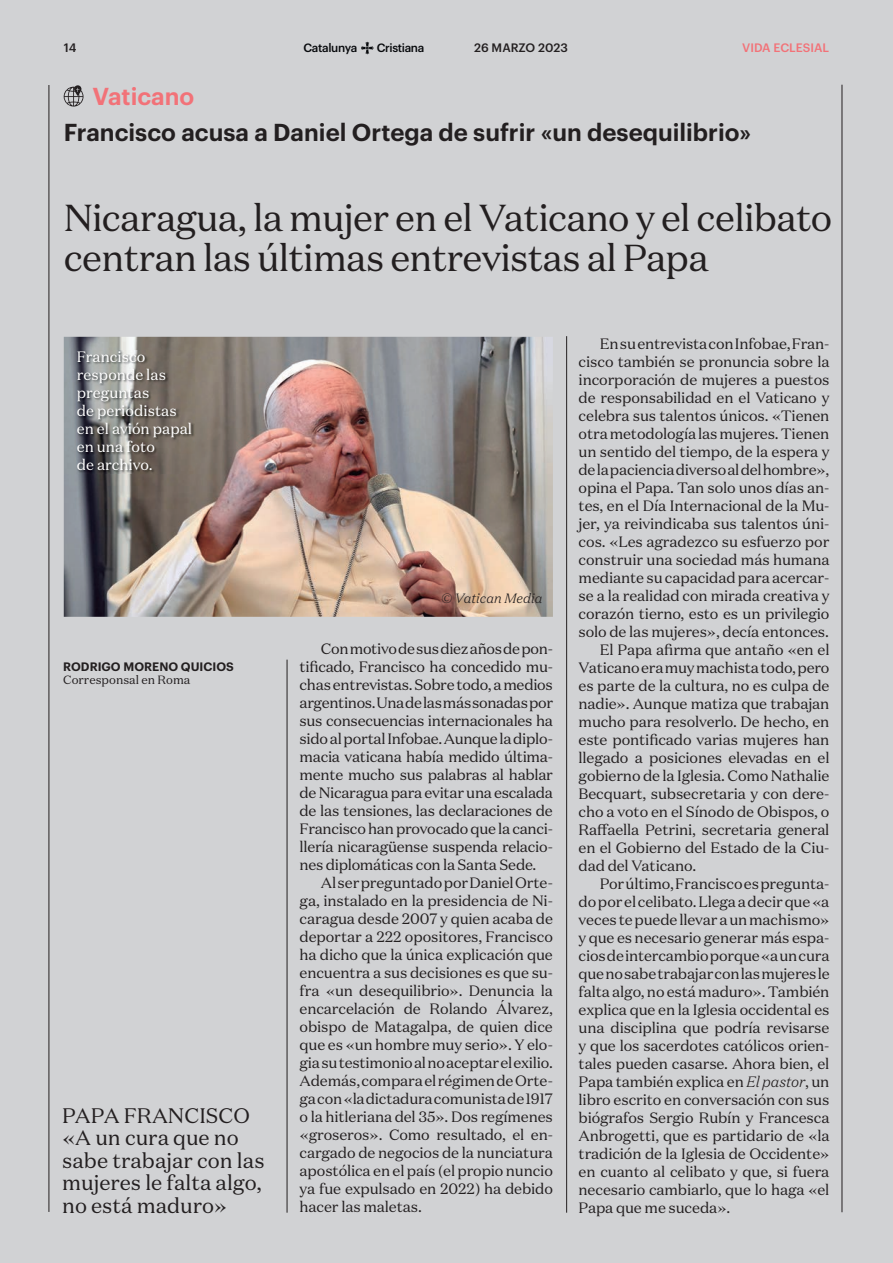
<style>
.page{position:relative;width:893px;height:1263px;background:#d1d2d4}
.page>*{position:absolute;margin:0;border:0;box-sizing:border-box;transform-origin:0 0}
.t1{font:37.5px/40.5px "Domaine Text";letter-spacing:-.02em;color:#231f20}
.t2{font:600 24px "Graphik";color:#231f20}
.t3{font:600 24px "Graphik";color:#f27278}
.t4{font:21px/22.5px "Domaine Text";color:#231f20}
.t5{font:15px/18px "Domaine Text";letter-spacing:-.01em;color:#231f20;text-align:justify}
.t6{font:15px/18px "Domaine Text";color:#fff}
.t7{font:italic 300 13.5px "Domaine Text";color:#231f20}
.t8{font:600 12px "Graphik";color:#231f20}
.t9{font:12px "Domaine Text";color:#231f20}
.t10{font:500 12px "Graphik";color:#231f20}
.t11{font:500 12px "Graphik";color:#f27278}
.t12{font:500 11.85px "Graphik";letter-spacing:-.03em;color:#07090c}
.s1{font-weight:300;font-style:italic}
</style>
<div class="page">
<svg style="left:361px;top:42px;width:13px;height:12px"></svg>
<hr style="left:49px;top:85px;width:1px;height:1127px;background:#231f20">
<hr style="left:842px;top:85px;width:1px;height:1127px;background:#231f20">
<hr style="left:287px;top:660px;width:1px;height:553px;background:#231f20">
<svg style="left:64px;top:85px;width:20px;height:22px"></svg>
<hr style="left:566px;top:336px;width:1px;height:877px;background:#231f20">
<img style="left:64px;top:337px;width:489px;height:280px">
<img style="left:77px;top:351px;width:118px;height:122px">
<p class="t10" style="left:64px;top:38px;width:14px">14</p>
<p class="t12" style="left:303px;top:38px;width:55px">Catalunya</p>
<p class="t12" style="left:377px;top:38px;width:49px">Cristiana</p>
<p class="t10" style="left:474px;top:38px;width:95px">26 MARZO 2023</p>
<p class="t11" style="left:742px;top:39px;width:89px">VIDA ECLESIAL</p>
<h2 class="t3" style="left:92px;top:78px;width:103px">Vaticano</h2>
<h2 class="t2" style="left:64px;top:113px;width:689px">Francisco acusa a Daniel Ortega de sufrir «un desequilibrio»</h2>
<h1 class="t1" style="left:64px;top:197px;width:770px">Nicaragua, la mujer en el Vaticano y el celibato centran las últimas entrevistas al Papa</h1>
<p class="t6" style="left:77px;top:347px;width:117px">Francisco responde las preguntas<br>de periodistas en el avión papal en una foto<br>de archivo.</p>
<p class="t8" style="left:63px;top:657px;width:172px">RODRIGO MORENO QUICIOS</p>
<p class="t9" style="left:63px;top:672px;width:129px">Corresponsal en Roma</p>
<h3 class="t4" style="left:62px;top:1104px;width:204px">PAPA FRANCISCO «A un cura que no sabe trabajar con las mujeres le falta algo, no está maduro»</h3>
<p class="t7" style="left:441px;top:590px;width:103px">© Vatican Media</p>
<p class="t5" style="left:300px;top:639px;width:255px;text-indent:21px">Con motivo de sus diez años de pon&shy;tificado, Francisco ha concedido mu&shy;chas entrevistas. Sobre todo, a medios argentinos. Una de las más sonadas por sus consecuencias internacionales ha sido al portal Infobae. Aunque la diplo&shy;macia vaticana había medido última&shy;mente mucho sus palabras al hablar de Nicaragua para evitar una escalada de las tensiones, las declaraciones de Francisco han provocado que la canci&shy;llería nicaragüense suspenda relacio&shy;nes diplomáticas con la Santa Sede.</p>
<p class="t5" style="left:300px;top:873px;width:255px;text-indent:21px">Al ser preguntado por Daniel Orte&shy;ga, instalado en la presidencia de Ni&shy;caragua desde 2007 y quien acaba de deportar a 222 opositores, Francisco ha dicho que la única explicación que encuentra a sus decisiones es que su&shy;fra «un desequilibrio». Denuncia la encarcelación de Rolando Álvarez, obispo de Matagalpa, de quien dice que es «un hombre muy serio». Y elo&shy;gia su testimonio al no aceptar el exilio.<br>Además, compara el régimen de Orte&shy;ga con «la dictadura comunista de 1917 o la hitleriana del 35». Dos regímenes «groseros». Como resultado, el en&shy;cargado de negocios de la nunciatura apostólica en el país (el propio nuncio ya fue expulsado en 2022) ha debido hacer las maletas.</p>
<p class="t5" style="left:600px;top:334px;width:231px">En su entrevista con Infobae, Fran-</p>
<p class="t5" style="left:579px;top:352px;width:252px">cisco también se pronuncia sobre la</p>
<p class="t5" style="left:579px;top:370px;width:252px">incorporación de mujeres a puestos</p>
<p class="t5" style="left:579px;top:388px;width:252px">de responsabilidad en el Vaticano y</p>
<p class="t5" style="left:579px;top:406px;width:252px">celebra sus talentos únicos. «Tienen</p>
<p class="t5" style="left:579px;top:424px;width:252px">otra metodología las mujeres. Tienen</p>
<p class="t5" style="left:579px;top:442px;width:252px">un sentido del tiempo, de la espera y</p>
<p class="t5" style="left:579px;top:460px;width:252px">de la paciencia diverso al del hombre»,</p>
<p class="t5" style="left:579px;top:478px;width:252px">opina el Papa. Tan solo unos días an-</p>
<p class="t5" style="left:579px;top:496px;width:252px">tes, en el Día Internacional de la Mu-</p>
<p class="t5" style="left:579px;top:514px;width:252px">jer, ya reivindicaba sus talentos úni-</p>
<p class="t5" style="left:579px;top:532px;width:252px">cos. «Les agradezco su esfuerzo por</p>
<p class="t5" style="left:579px;top:550px;width:252px">construir una sociedad más humana</p>
<p class="t5" style="left:579px;top:568px;width:252px">mediante su capacidad para acercar-</p>
<p class="t5" style="left:579px;top:586px;width:252px">se a la realidad con mirada creativa y</p>
<p class="t5" style="left:579px;top:604px;width:252px">corazón tierno, esto es un privilegio</p>
<p class="t5" style="left:579px;top:622px;width:252px">solo de las mujeres», decía entonces.</p>
<p class="t5" style="left:600px;top:640px;width:231px">El Papa afirma que antaño «en el</p>
<p class="t5" style="left:579px;top:658px;width:252px">Vaticano era muy machista todo, pero</p>
<p class="t5" style="left:579px;top:676px;width:252px">es parte de la cultura, no es culpa de</p>
<p class="t5" style="left:579px;top:694px;width:252px">nadie». Aunque matiza que trabajan</p>
<p class="t5" style="left:579px;top:712px;width:252px">mucho para resolverlo. De hecho, en</p>
<p class="t5" style="left:579px;top:730px;width:252px">este pontificado varias mujeres han</p>
<p class="t5" style="left:579px;top:748px;width:252px">llegado a posiciones elevadas en el</p>
<p class="t5" style="left:579px;top:766px;width:252px">gobierno de la Iglesia. Como Nathalie</p>
<p class="t5" style="left:579px;top:784px;width:252px">Becquart, subsecretaria y con dere-</p>
<p class="t5" style="left:579px;top:802px;width:252px">cho a voto en el Sínodo de Obispos, o</p>
<p class="t5" style="left:579px;top:820px;width:252px">Raffaella Petrini, secretaria general</p>
<p class="t5" style="left:579px;top:838px;width:252px">en el Gobierno del Estado de la Ciu-</p>
<p class="t5" style="left:579px;top:856px;width:119px">dad del Vaticano.</p>
<p class="t5" style="left:600px;top:874px;width:231px">Por último, Francisco es pregunta-</p>
<p class="t5" style="left:579px;top:892px;width:252px">do por el celibato. Llega a decir que «a</p>
<p class="t5" style="left:579px;top:910px;width:252px">veces te puede llevar a un machismo»</p>
<p class="t5" style="left:579px;top:928px;width:252px">y que es necesario generar más espa-</p>
<p class="t5" style="left:579px;top:946px;width:252px">cios de intercambio porque «a un cura</p>
<p class="t5" style="left:579px;top:964px;width:253px">que no sabe trabajar con las mujeres le</p>
<p class="t5" style="left:579px;top:982px;width:252px">falta algo, no está maduro». También</p>
<p class="t5" style="left:579px;top:1000px;width:252px">explica que en la Iglesia occidental es</p>
<p class="t5" style="left:579px;top:1018px;width:252px">una disciplina que podría revisarse</p>
<p class="t5" style="left:579px;top:1036px;width:252px">y que los sacerdotes católicos orien-</p>
<p class="t5" style="left:579px;top:1054px;width:252px">tales pueden casarse. Ahora bien, el</p>
<p class="t5" style="left:579px;top:1072px;width:252px">Papa también explica en <span class="s1">El pastor</span>, un</p>
<p class="t5" style="left:579px;top:1090px;width:252px">libro escrito en conversación con sus</p>
<p class="t5" style="left:579px;top:1108px;width:252px">biógrafos Sergio Rubín y Francesca</p>
<p class="t5" style="left:579px;top:1126px;width:252px">Anbrogetti, que es partidario de «la</p>
<p class="t5" style="left:579px;top:1144px;width:252px">tradición de la Iglesia de Occidente»</p>
<p class="t5" style="left:579px;top:1162px;width:252px">en cuanto al celibato y que, si fuera</p>
<p class="t5" style="left:579px;top:1180px;width:252px">necesario cambiarlo, que lo haga «el</p>
<p class="t5" style="left:579px;top:1198px;width:153px">Papa que me suceda».</p>
</div>
